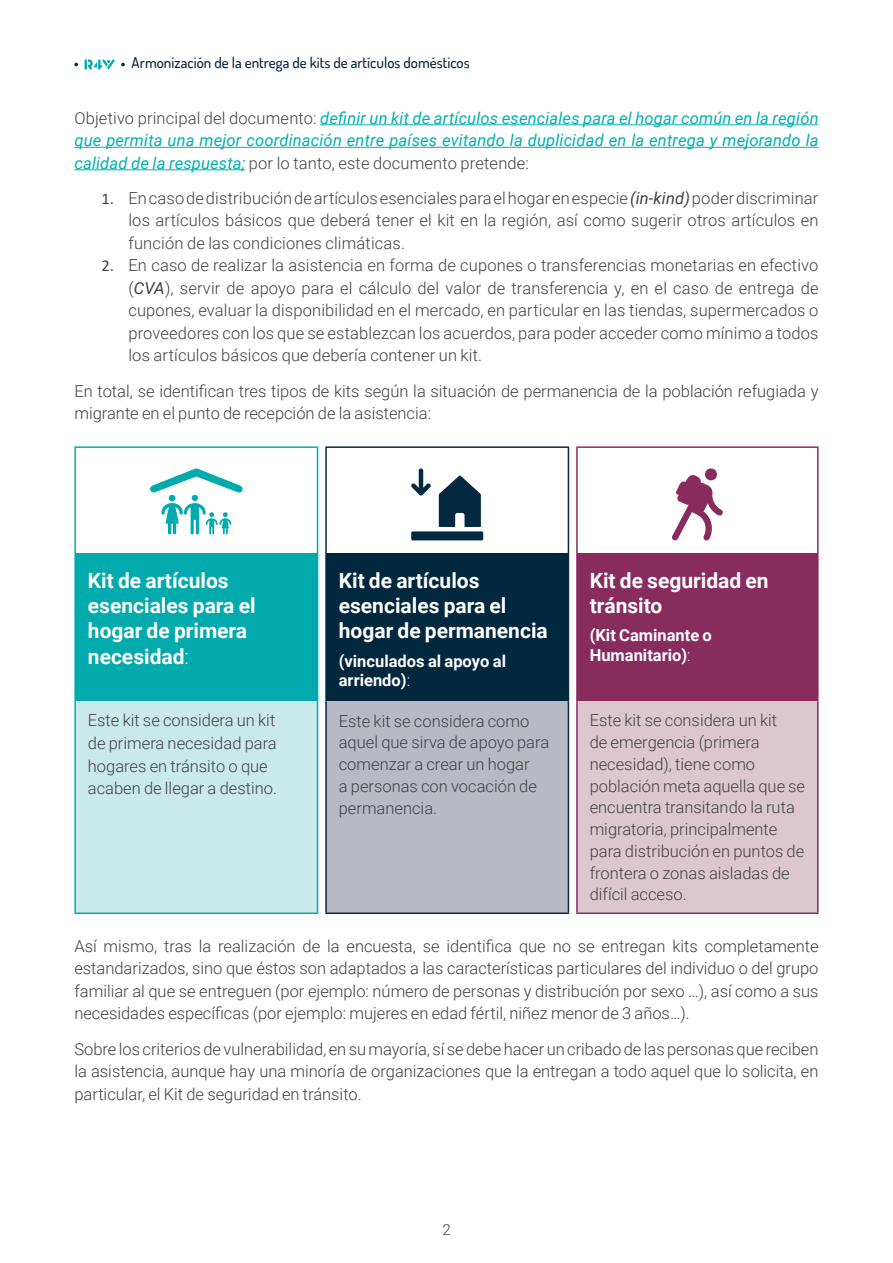
<style>
.page{position:relative;width:893px;height:1263px;background:#fff}
.page>*{position:absolute;margin:0;border:0;box-sizing:border-box;transform-origin:0 0}
.t1{font:700 21px/25.2px "Roboto";color:#fff}
.t2{font:300 16.5px/22.5px "Roboto";color:#414042;text-align:justify}
.t3{font:italic 16.5px/22.5px "Roboto";letter-spacing:.01em;color:#00b0b3;text-align:justify}
.t4{font:700 16.5px/19.8px "Roboto";color:#fff}
.t5{font:500 15px "Dosis";color:#02283f}
.t6{font:300 15px "Roboto";color:#414042}
.s1{font-weight:300;font-style:normal;color:#414042}
.s2{font-family:"Calibri";font-weight:400}
.s3{font-weight:400;font-style:italic}
.s4{font-weight:300}
</style>
<div class="page">
<svg style="left:85px;top:59px;width:30px;height:11px"></svg>
<svg style="left:121px;top:63px;width:4px;height:3px"></svg>
<svg style="left:74px;top:63px;width:4px;height:3px"></svg>
<hr style="left:320px;top:124px;width:499px;height:1px;background:#00b0b3">
<hr style="left:74px;top:147px;width:745px;height:1px;background:#00b0b3">
<hr style="left:74px;top:169px;width:171px;height:1px;background:#00b0b3">
<svg style="left:412px;top:447px;width:296px;height:106px"></svg>
<div style="left:75px;top:553px;width:243px;height:148px;background:#00aaad"></div>
<div style="left:326px;top:553px;width:242px;height:148px;background:#02283f"></div>
<div style="left:577px;top:553px;width:241px;height:148px;background:#882c5e"></div>
<div style="left:75px;top:701px;width:243px;height:212px;background:#c9e9ea"></div>
<div style="left:326px;top:701px;width:242px;height:212px;background:#b8b9c2"></div>
<div style="left:577px;top:701px;width:241px;height:212px;background:#dcc7ce"></div>
<hr style="left:576px;top:446px;width:243px;height:2px;background:#882c5e">
<hr style="left:576px;top:448px;width:2px;height:105px;background:#882c5e">
<hr style="left:817px;top:448px;width:2px;height:105px;background:#882c5e">
<hr style="left:576px;top:553px;width:2px;height:148px;background:#882c5e">
<hr style="left:817px;top:553px;width:2px;height:148px;background:#882c5e">
<hr style="left:576px;top:701px;width:2px;height:211px;background:#882c5e">
<hr style="left:817px;top:701px;width:2px;height:211px;background:#882c5e">
<hr style="left:576px;top:912px;width:243px;height:2px;background:#882c5e">
<hr style="left:74px;top:446px;width:244px;height:2px;background:#00aaad">
<hr style="left:74px;top:448px;width:2px;height:105px;background:#00aaad">
<hr style="left:317px;top:448px;width:1px;height:105px;background:#00aaad">
<hr style="left:74px;top:553px;width:2px;height:148px;background:#00aaad">
<hr style="left:74px;top:701px;width:2px;height:211px;background:#00aaad">
<hr style="left:317px;top:701px;width:1px;height:211px;background:#00aaad">
<hr style="left:74px;top:912px;width:244px;height:2px;background:#00aaad">
<hr style="left:325px;top:446px;width:244px;height:2px;background:#02283f">
<hr style="left:325px;top:448px;width:2px;height:105px;background:#02283f">
<hr style="left:568px;top:448px;width:1px;height:105px;background:#02283f">
<hr style="left:325px;top:553px;width:2px;height:148px;background:#02283f">
<hr style="left:568px;top:553px;width:1px;height:148px;background:#02283f">
<hr style="left:325px;top:701px;width:2px;height:211px;background:#02283f">
<hr style="left:568px;top:701px;width:1px;height:211px;background:#02283f">
<hr style="left:325px;top:912px;width:244px;height:2px;background:#02283f">
<svg style="left:150px;top:468px;width:93px;height:66px"></svg>
<div style="left:411px;top:531px;width:72px;height:9px;background:#032940;border-radius:2px"></div>
<svg style="left:411px;top:468px;width:20px;height:27px"></svg>
<svg style="left:439px;top:475px;width:42px;height:52px"></svg>
<svg style="left:671px;top:468px;width:52px;height:72px"></svg>
<p class="t5" style="left:132px;top:52px;width:339px">Armonización de la entrega de kits de artículos domésticos</p>
<p class="t3" style="left:74px;top:106px;width:746px"><span class="s1">Objetivo principal del documento:</span> definir un kit de artículos esenciales para el hogar común en la región que permita una mejor coordinación entre países evitando la duplicidad en la entrega y mejorando la calidad de la respuesta; <span class="s1">por lo tanto, este documento pretende:</span></p>
<p class="t2" style="left:128px;top:186px;width:692px;text-indent:-27px"><span class="s2">1.</span> En caso de distribución de artículos esenciales para el hogar en especie <span class="s3">(in-kind)</span> poder discriminar los artículos básicos que deberá tener el kit en la región, así como sugerir otros artículos en función de las condiciones climáticas.</p>
<p class="t2" style="left:128px;top:254px;width:692px;text-indent:-27px"><span class="s2">2.</span> En caso de realizar la asistencia en forma de cupones o transferencias monetarias en efectivo (<span class="s3">CVA</span>), servir de apoyo para el cálculo del valor de transferencia y, en el caso de entrega de cupones, evaluar la disponibilidad en el mercado, en particular en las tiendas, supermercados o proveedores con los que se establezcan los acuerdos, para poder acceder como mínimo a todos los artículos básicos que debería contener un kit.</p>
<p class="t2" style="left:74px;top:379px;width:746px">En total, se identifican tres tipos de kits según la situación de permanencia de la población refugiada y migrante en el punto de recepción de la asistencia:</p>
<p class="t1" style="left:88px;top:567px;width:169px">Kit de artículos esenciales para el hogar de primera necesidad<span class="s4">:</span></p>
<p class="t1" style="left:339px;top:567px;width:211px">Kit de artículos esenciales para el hogar de permanencia</p>
<p class="t4" style="left:339px;top:650px;width:169px">(vinculados al apoyo al arriendo)<span class="s4">:</span></p>
<p class="t1" style="left:590px;top:567px;width:180px">Kit de seguridad en tránsito</p>
<p class="t4" style="left:590px;top:625px;width:124px">(Kit Caminante o<br>Humanitario)<span class="s4">:</span></p>
<p class="t2" style="left:88px;top:709px;width:191px;text-align:left">Este kit se considera un kit de primera necesidad para hogares en tránsito o que acaben de llegar a destino.</p>
<p class="t2" style="left:339px;top:709px;width:212px;line-height:21.8px;text-align:left">Este kit se considera como aquel que sirva de apoyo para comenzar a crear un hogar<br>a personas con vocación de permanencia.</p>
<p class="t2" style="left:590px;top:709px;width:217px;line-height:21.8px;text-align:left">Este kit se considera un kit<br>de emergencia (primera necesidad), tiene como población meta aquella que se encuentra transitando la ruta migratoria, principalmente para distribución en puntos de frontera o zonas aisladas de difícil acceso.</p>
<p class="t2" style="left:74px;top:934px;width:746px">Así mismo, tras la realización de la encuesta, se identifica que no se entregan kits completamente estandarizados, sino que éstos son adaptados a las características particulares del individuo o del grupo familiar al que se entreguen (por ejemplo: número de personas y distribución por sexo …), así como a sus necesidades específicas (por ejemplo: mujeres en edad fértil, niñez menor de 3 años…).</p>
<p class="t2" style="left:74px;top:1037px;width:746px">Sobre los criterios de vulnerabilidad, en su mayoría, sí se debe hacer un cribado de las personas que reciben la asistencia, aunque hay una minoría de organizaciones que la entregan a todo aquel que lo solicita, en particular, el Kit de seguridad en tránsito.</p>
<p class="t6" style="left:442px;top:1219px;width:10px">2</p>
</div>
